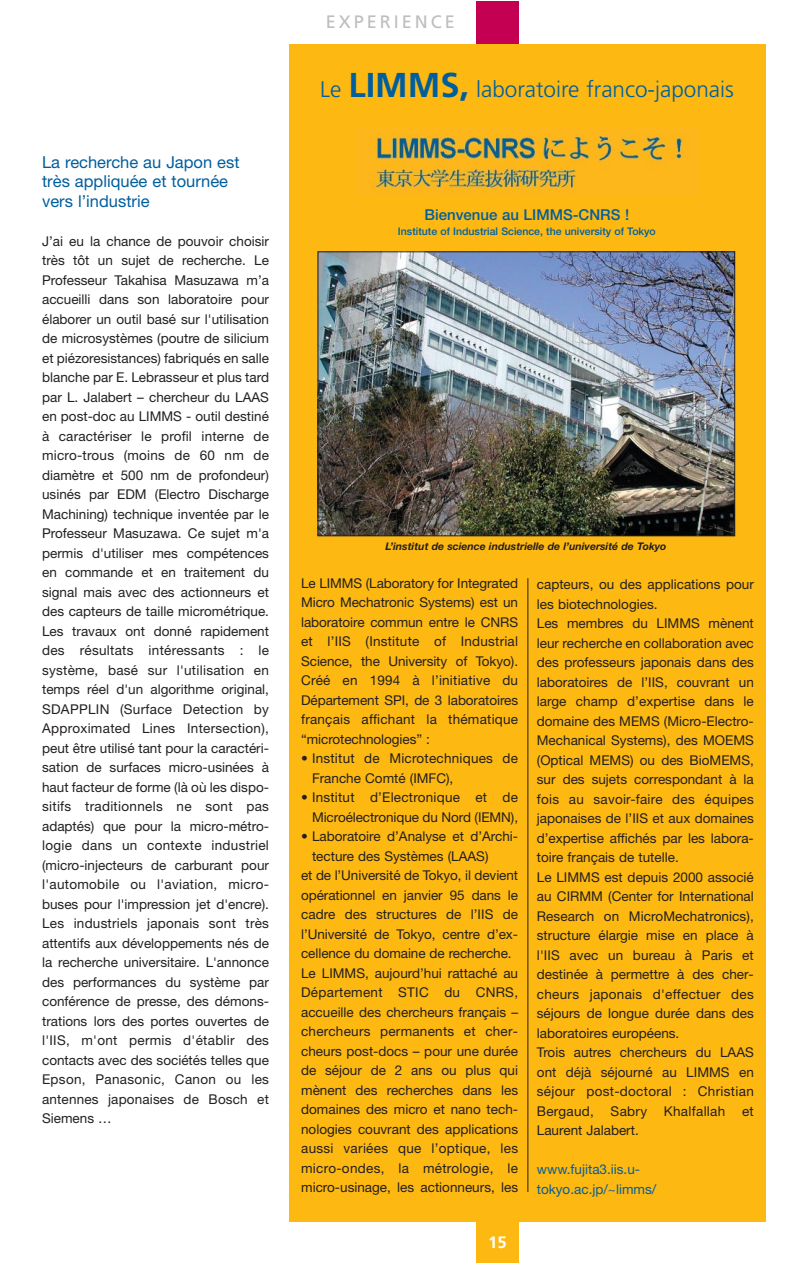
<style>
.page{position:relative;width:809px;height:1263px;background:#fff}
.page>*{position:absolute;margin:0;border:0;box-sizing:border-box;transform-origin:0 0}
.t1{font:300 22.5px "Frutiger";color:#005e9e}
.t2{font:18px "Frutiger";letter-spacing:.165em;color:#bcbec0}
.t3{font:16.5px/19.5px "Helvetica Neue";color:#005e9e}
.t4{font:700 16.5px "Frutiger";color:#fff}
.t5{font:500 15px "Helvetica Neue";color:#005e9e}
.t6{font:13.5px/19.5px "Helvetica Neue";color:#231f1f;text-align:justify}
.t7{font:13.5px "Helvetica Neue";letter-spacing:.02em;color:#231f1f}
.t8{font:13.5px/19.5px "Helvetica Neue";color:#005e9e}
.t9{font:italic 700 10.5px "Helvetica Neue";color:#231f1f}
.t10{font:500 10.5px "Helvetica Neue";color:#005e9e}
.s1{font-weight:700;font-size:34.5px}
</style>
<div class="page">
<div style="left:476px;top:1222px;width:42px;height:41px;background:#fdb812"></div>
<div style="left:476px;top:2px;width:42px;height:42px;background:#c40052"></div>
<div style="left:289px;top:44px;width:476px;height:1178px;background:#fdb812"></div>
<img style="left:319px;top:253px;width:414px;height:281px">
<div style="left:317px;top:251px;width:418px;height:285px;border:1px solid #231f1f"></div>
<img style="left:367px;top:134px;width:324px;height:60px">
<hr style="left:527px;top:578px;width:1px;height:614px;background:#231f1f">
<p class="t3" style="left:42px;top:154px;width:199px">La recherche au Japon est très appliquée et tournée vers l’industrie</p>
<p class="t6" style="left:42px;top:232px;width:228px">J’ai eu la chance de pouvoir choisir très tôt un sujet de recherche. Le Professeur Takahisa Masuzawa m’a accueilli dans son laboratoire pour élaborer un outil basé sur l'utilisation de microsystèmes (poutre de silicium et piézoresistances) fabriqués en salle blanche par E. Lebrasseur et plus tard par L. Jalabert – chercheur du LAAS en post-doc au LIMMS - outil destiné à caractériser le profil interne de micro-trous (moins de 60 nm de diamètre et 500 nm de profondeur) usinés par EDM (Electro Discharge Machining) technique inventée par le Professeur Masuzawa. Ce sujet m'a permis d'utiliser mes compétences en commande et en traitement du signal mais avec des actionneurs et des capteurs de taille micrométrique.<br>Les travaux ont donné rapidement des résultats intéressants : le système, basé sur l'utilisation en temps réel d'un algorithme original, SDAPPLIN (Surface Detection by Approximated Lines Intersection), peut être utilisé tant pour la caractéri&shy;sation de surfaces micro-usinées à haut facteur de forme (là où les dispo&shy;sitifs traditionnels ne sont pas adaptés) que pour la micro-métro&shy;logie dans un contexte industriel (micro-injecteurs de carburant pour l'automobile ou l'aviation, micro&shy;buses pour l'impression jet d'encre).<br>Les industriels japonais sont très attentifs aux développements nés de la recherche universitaire. L'annonce des performances du système par conférence de presse, des démons&shy;trations lors des portes ouvertes de l'IIS, m'ont permis d'établir des contacts avec des sociétés telles que Epson, Panasonic, Canon ou les antennes japonaises de Bosch et Siemens …</p>
<h2 class="t2" style="left:325px;top:14px;width:131px">EXPERIENCE</h2>
<h1 class="t1" style="left:320px;top:80px;width:415px">Le <span class="s1">LIMMS,</span> laboratoire franco-japonais</h1>
<p class="t5" style="left:424px;top:209px;width:206px">Bienvenue au LIMMS-CNRS !</p>
<p class="t10" style="left:398px;top:227px;width:259px">Institute of Industrial Science, the university of Tokyo</p>
<p class="t9" style="left:385px;top:543px;width:282px">L’institut de science industrielle de l’université de Tokyo</p>
<p class="t6" style="left:301px;top:575px;width:218px">Le LIMMS (Laboratory for Integrated Micro Mechatronic Systems) est un laboratoire commun entre le CNRS et l’IIS (Institute of Industrial Science, the University of Tokyo).<br>Créé en 1994 à l’initiative du Département SPI, de 3 laboratoires français affichant la thématique “microtechnologies” :</p>
<p class="t6" style="left:312px;top:750px;width:207px;text-indent:-11px">• Institut de Microtechniques de<br>Franche Comté (IMFC),</p>
<p class="t6" style="left:301px;top:789px;width:218px;text-align:right">• Institut d’Electronique et de<br>Microélectronique du Nord (IEMN),</p>
<p class="t6" style="left:301px;top:828px;width:218px">• Laboratoire d’Analyse et d’Archi-</p>
<p class="t6" style="left:312px;top:848px;width:178px">tecture des Systèmes (LAAS)</p>
<p class="t6" style="left:301px;top:867px;width:218px">et de l’Université de Tokyo, il devient</p>
<p class="t6" style="left:301px;top:887px;width:218px">opérationnel en janvier 95 dans le</p>
<p class="t6" style="left:301px;top:906px;width:218px">cadre des structures de l’IIS de</p>
<p class="t6" style="left:301px;top:926px;width:218px">l’Université de Tokyo, centre d’ex-</p>
<p class="t6" style="left:301px;top:945px;width:212px">cellence du domaine de recherche.</p>
<p class="t6" style="left:301px;top:965px;width:218px">Le LIMMS, aujourd’hui rattaché au</p>
<p class="t7" style="left:301px;top:988px;width:218px">Département STIC du CNRS,</p>
<p class="t6" style="left:301px;top:1004px;width:218px">accueille des chercheurs français –</p>
<p class="t7" style="left:301px;top:1027px;width:218px">chercheurs permanents et cher-</p>
<p class="t6" style="left:301px;top:1043px;width:218px">cheurs post-docs – pour une durée</p>
<p class="t6" style="left:301px;top:1062px;width:218px">de séjour de 2 ans ou plus qui</p>
<p class="t6" style="left:301px;top:1082px;width:218px">mènent des recherches dans les</p>
<p class="t6" style="left:301px;top:1101px;width:218px">domaines des micro et nano tech-</p>
<p class="t6" style="left:301px;top:1121px;width:218px">nologies couvrant des applications</p>
<p class="t7" style="left:301px;top:1144px;width:218px">aussi variées que l’optique, les</p>
<p class="t7" style="left:301px;top:1163px;width:218px">micro-ondes, la métrologie, le</p>
<p class="t6" style="left:301px;top:1179px;width:218px">micro-usinage, les actionneurs, les</p>
<p class="t4" style="left:488px;top:1235px;width:20px">15</p>
<p class="t6" style="left:537px;top:576px;width:218px;text-align:left">capteurs, ou des applications pour les biotechnologies.<br>Les membres du LIMMS mènent leur recherche en collaboration avec des professeurs japonais dans des laboratoires de l’IIS, couvrant un large champ d’expertise dans le domaine des MEMS (Micro-Electro-<br>Mechanical Systems), des MOEMS (Optical MEMS) ou des BioMEMS, sur des sujets correspondant à la fois au savoir-faire des équipes japonaises de l’IIS et aux domaines d’expertise affichés par les labora&shy;toire français de tutelle.<br>Le LIMMS est depuis 2000 associé au CIRMM (Center for International<br>Research on MicroMechatronics), structure élargie mise en place à l'IIS avec un bureau à Paris et destinée à permettre à des cher&shy;cheurs japonais d'effectuer des séjours de longue durée dans des laboratoires européens.<br>Trois autres chercheurs du LAAS ont déjà séjourné au LIMMS en séjour post-doctoral : Christian<br>Bergaud, Sabry Khalfallah et<br>Laurent Jalabert.</p>
<p class="t8" style="left:537px;top:1161px;width:121px">www.fujita3.iis.u&shy;tokyo.ac.jp/~limms/</p>
</div>
